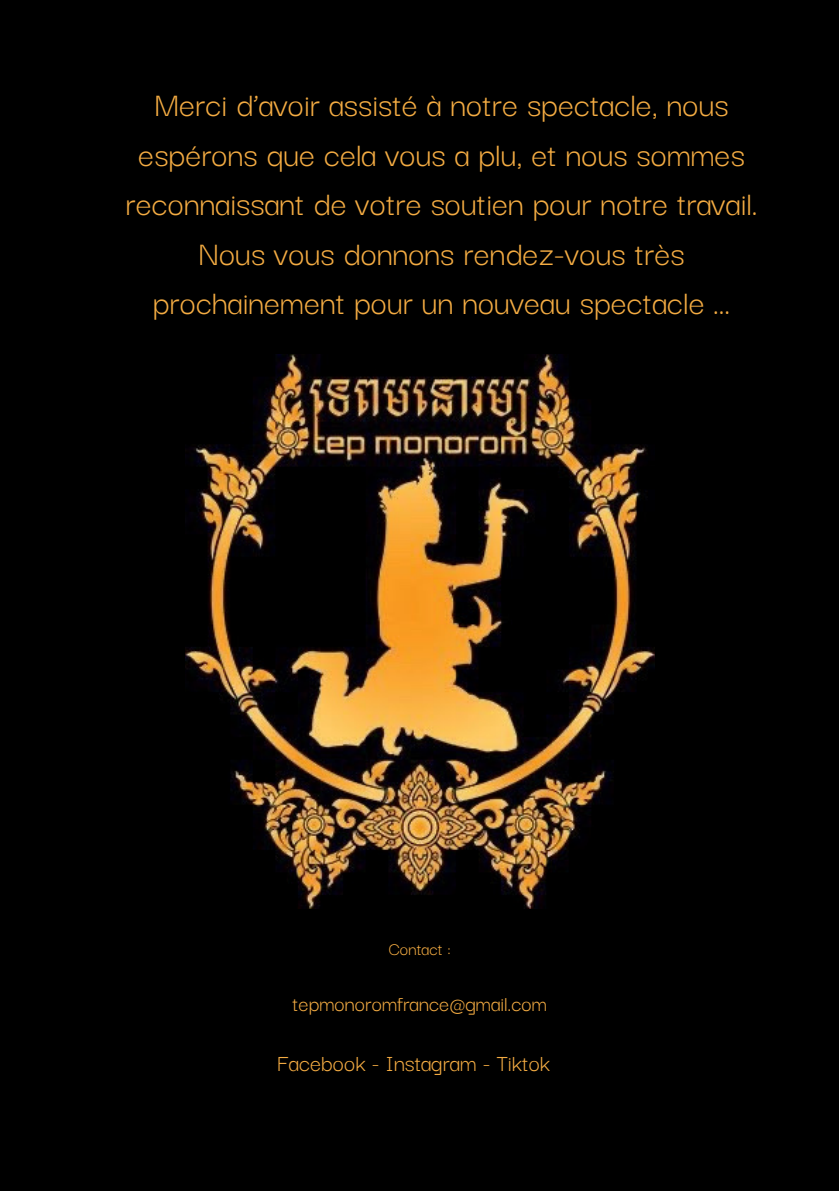
<style>
.page{position:relative;width:839px;height:1191px;background:#fff}
.page>*{position:absolute;margin:0;border:0;box-sizing:border-box;transform-origin:0 0}
.t1{font:36px/49.6px "Darker Grotesque";color:#f4ac43;text-align:center}
.t2{font:25px "Darker Grotesque";color:#f4ac43}
.t3{font:23px "Darker Grotesque";color:#f4ac43}
.t4{font:19px "Darker Grotesque";color:#f4ac43}
</style>
<div class="page">
<div style="left:0;top:0;width:838px;height:1191px;background:#000"></div>
<img style="left:186px;top:355px;width:468px;height:553px">
<p class="t1" style="left:126px;top:78px;width:633px">Merci d’avoir assisté à notre spectacle, nous espérons que cela vous a plu, et nous sommes reconnaissant de votre soutien pour notre travail.<br>Nous vous donnons rendez-vous très prochainement pour un nouveau spectacle ...</p>
<p class="t4" style="left:388px;top:935px;width:64px">Contact :</p>
<p class="t3" style="left:292px;top:987px;width:256px">tepmonoromfrance@gmail.com</p>
<p class="t2" style="left:277px;top:1044px;width:275px">Facebook - Instagram - Tiktok</p>
</div>
